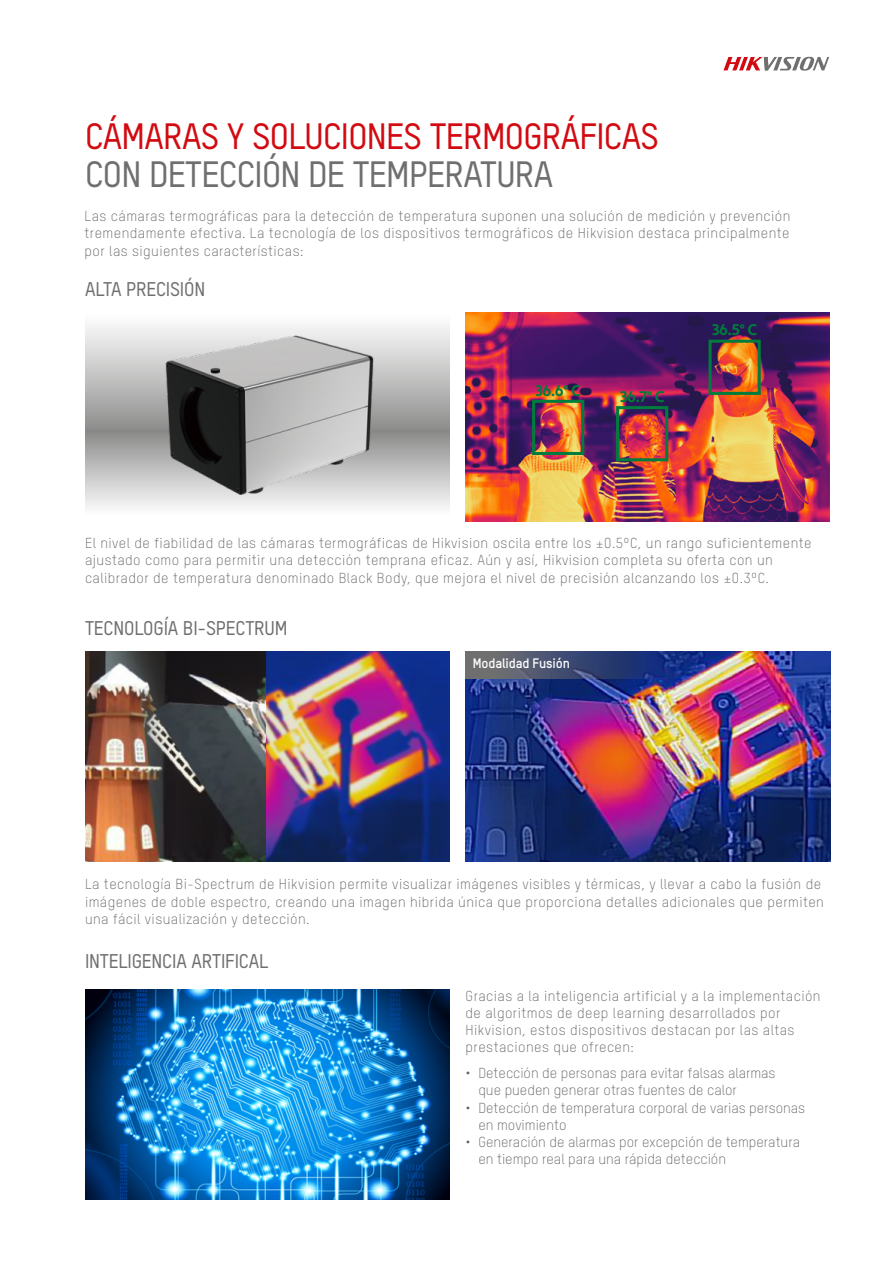
<style>
.page{position:relative;width:893px;height:1263px;background:#fff}
.page>*{position:absolute;margin:0;border:0;box-sizing:border-box;transform-origin:0 0}
.t1{font:500 36px "TSTARPRO";letter-spacing:-.02em;color:#d20a11}
.t2{font:500 36px "TSTARPRO";letter-spacing:-.02em;color:#706f6f}
.t3{font:500 19.5px "TSTARPRO";letter-spacing:-.01em;color:#706f6f}
.t4{font:700 15.6px "Faricy New";color:#007c3c}
.t5{font:300 14.25px/17.2px "TSTARPRO";letter-spacing:.03em;color:#646363}
.t6{font:300 14.25px/17.2px "TSTARPRO";color:#646363}
.t7{font:700 13.5px "TSTARPRO";letter-spacing:-.01em;color:#fff}
</style>
<div class="page">
<img style="left:466px;top:652px;width:364px;height:210px">
<div style="left:85px;top:313px;width:365px;height:120px;background:linear-gradient(to bottom,#fff,#8c8c8c)"></div>
<div style="left:85px;top:431px;width:365px;height:85px;background:linear-gradient(to bottom,#8b8b8a,#fff)"></div>
<svg style="left:723px;top:57px;width:106px;height:14px"></svg>
<img style="left:151px;top:323px;width:237px;height:179px">
<img style="left:85px;top:989px;width:365px;height:210px">
<img style="left:466px;top:313px;width:363px;height:208px">
<div style="left:708px;top:340px;width:53px;height:55px;border:3px solid #007c3c"></div>
<div style="left:616px;top:406px;width:52px;height:55px;border:3px solid #007c3c"></div>
<div style="left:532px;top:400px;width:52px;height:55px;border:3px solid #007c3c"></div>
<img style="left:85px;top:652px;width:181px;height:210px">
<img style="left:266px;top:652px;width:184px;height:210px">
<img style="left:466px;top:651px;width:363px;height:27px">
<h1 class="t1" style="left:85px;top:112px;width:575px">CÁMARAS Y SOLUCIONES TERMOGRÁFICAS</h1>
<h1 class="t2" style="left:85px;top:150px;width:470px">CON DETECCIÓN DE TEMPERATURA</h1>
<p class="t5" style="left:85px;top:207px;width:707px;text-align:justify">Las cámaras termográficas para la detección de temperatura suponen una solución de medición y prevención tremendamente efectiva. La tecnología de los dispositivos termográficos de Hikvision destaca principalmente por las siguientes características:</p>
<h2 class="t3" style="left:85px;top:276px;width:122px">ALTA PRECISIÓN</h2>
<p class="t4" style="left:535px;top:381px;width:47px">36.6° C</p>
<p class="t4" style="left:620px;top:387px;width:46px">36.7° C</p>
<p class="t4" style="left:712px;top:320px;width:47px">36.5° C</p>
<p class="t5" style="left:85px;top:534px;width:728px">El nivel de fiabilidad de las cámaras termográficas de Hikvision oscila entre los ±0.5ºC, un rango suficientemente ajustado como para permitir una detección temprana eficaz. Aún y así, Hikvision completa su oferta con un calibrador de temperatura denominado Black Body, que mejora el nivel de precisión alcanzando los ±0.3ºC.</p>
<h2 class="t3" style="left:85px;top:615px;width:204px">TECNOLOGÍA BI-SPECTRUM</h2>
<p class="t7" style="left:473px;top:654px;width:99px">Modalidad Fusión</p>
<p class="t5" style="left:85px;top:875px;width:740px">La tecnología Bi-Spectrum de Hikvision permite visualizar imágenes visibles y térmicas, y llevar a cabo la fusión de imágenes de doble espectro, creando una imagen hibrida única que proporciona detalles adicionales que permiten una fácil visualización y detección.</p>
<h2 class="t3" style="left:85px;top:948px;width:185px">INTELIGENCIA ARTIFICAL</h2>
<p class="t5" style="left:466px;top:986px;width:356px">Gracias a la inteligencia artificial y a la implementación de algoritmos de deep learning desarrollados por Hikvision, estos dispositivos destacan por las altas prestaciones que ofrecen:</p>
<p class="t6" style="left:478px;top:1064px;width:299px;text-indent:-13px">• Detección de personas para evitar falsas alarmas que pueden generar otras fuentes de calor</p>
<p class="t6" style="left:478px;top:1098px;width:328px;text-indent:-13px">• Detección de temperatura corporal de varias personas en movimiento</p>
<p class="t6" style="left:478px;top:1133px;width:323px;text-indent:-13px">• Generación de alarmas por excepción de temperatura en tiempo real para una rápida detección</p>
</div>
